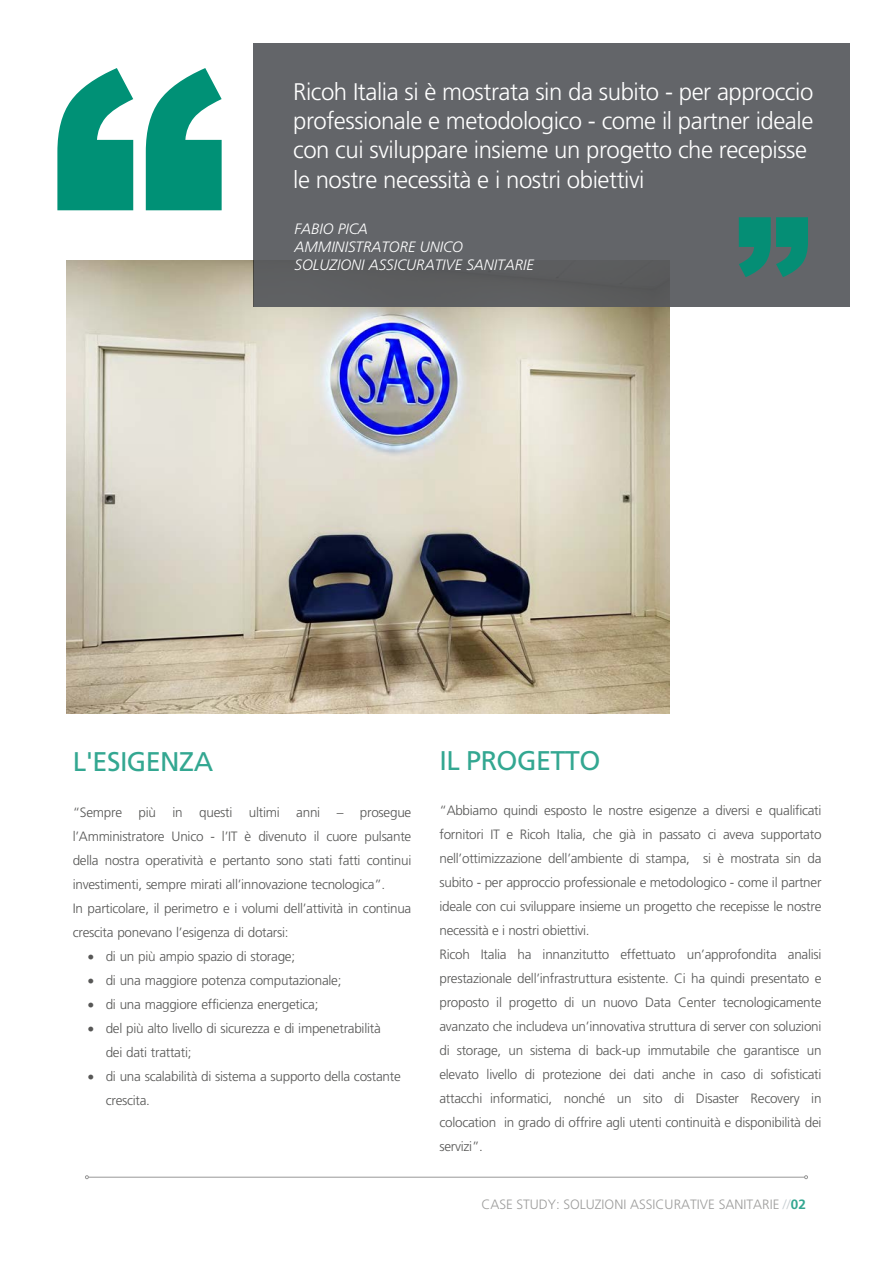
<style>
.page{position:relative;width:893px;height:1263px;background:#fff}
.page>*{position:absolute;margin:0;border:0;box-sizing:border-box;transform-origin:0 0}
.t1{font:27px "Frutiger";letter-spacing:-.02em;color:#33a791}
.t2{font:300 24px/29.4px "Frutiger";letter-spacing:-.02em;color:#fff}
.t3{font:italic 300 15px/18px "Frutiger";color:#fff}
.t4{font:300 13.5px/24px "Frutiger";letter-spacing:-.02em;color:#575756}
.t5{font:300 13.5px "Frutiger";color:#9d9d9c}
.s1{color:#c7ced2}
.s2{font-weight:700;color:#33a791}
</style>
<div class="page">
<img style="left:66px;top:261px;width:604px;height:452px">
<svg style="left:57px;top:68px;width:165px;height:142px"></svg>
<div style="left:253px;top:43px;width:597px;height:263px;background:#636569"></div>
<svg style="left:739px;top:217px;width:69px;height:60px"></svg>
<hr style="left:88px;top:1177px;width:716px;height:1px;background:#878787">
<svg style="left:85px;top:1175px;width:4px;height:4px"></svg>
<svg style="left:804px;top:1175px;width:4px;height:4px"></svg>
<h2 class="t2" style="left:293px;top:77px;width:522px">Ricoh Italia si è mostrata sin da subito - per approccio professionale e metodologico - come il partner ideale con cui sviluppare insieme un progetto che recepisse le nostre necessità e i nostri obiettivi</h2>
<p class="t3" style="left:295px;top:220px;width:241px">FABIO PICA<br>AMMINISTRATORE UNICO<br>SOLUZIONI ASSICURATIVE SANITARIE</p>
<h1 class="t1" style="left:73px;top:746px;width:142px">L'ESIGENZA</h1>
<p class="t4" style="left:73px;top:800px;width:340px">“Sempre più in questi ultimi anni – prosegue l’Amministratore Unico - l’IT è divenuto il cuore pulsante della nostra operatività e pertanto sono stati fatti continui investimenti, sempre mirati all’innovazione tecnologica”.<br>In particolare, il perimetro e i volumi dell’attività in continua crescita ponevano l’esigenza di dotarsi:</p>
<p class="t4" style="left:88px;top:944px;width:209px">• di un più ampio spazio di storage;</p>
<p class="t4" style="left:88px;top:968px;width:255px">• di una maggiore potenza computazionale;</p>
<p class="t4" style="left:88px;top:992px;width:232px">• di una maggiore efficienza energetica;</p>
<p class="t4" style="left:106px;top:1016px;width:277px;text-indent:-18px">• del più alto livello di sicurezza e di impenetrabilità dei dati trattati;</p>
<p class="t4" style="left:106px;top:1064px;width:297px;text-indent:-18px">• di una scalabilità di sistema a supporto della costante crescita.</p>
<h1 class="t1" style="left:439px;top:745px;width:162px">IL PROGETTO</h1>
<p class="t4" style="left:439px;top:798px;width:384px">“Abbiamo quindi esposto le nostre esigenze a diversi e qualificati fornitori IT e Ricoh Italia, che già in passato ci aveva supportato nell’ottimizzazione dell’ambiente di stampa, si è mostrata sin da subito - per approccio professionale e metodologico - come il partner ideale con cui sviluppare insieme un progetto che recepisse le nostre necessità e i nostri obiettivi.<br>Ricoh Italia ha innanzitutto effettuato un’approfondita analisi prestazionale dell’infrastruttura esistente. Ci ha quindi presentato e proposto il progetto di un nuovo Data Center tecnologicamente avanzato che includeva un’innovativa struttura di server con soluzioni di storage, un sistema di back-up immutabile che garantisce un elevato livello di protezione dei dati anche in caso di sofisticati attacchi informatici, nonché un sito di Disaster Recovery in colocation in grado di offrire agli utenti continuità e disponibilità dei servizi”.</p>
<p class="t5" style="left:481px;top:1196px;width:326px">CASE STUDY: SOLUZIONI ASSICURATIVE SANITARIE <span class="s1">//</span><span class="s2">02</span></p>
</div>
